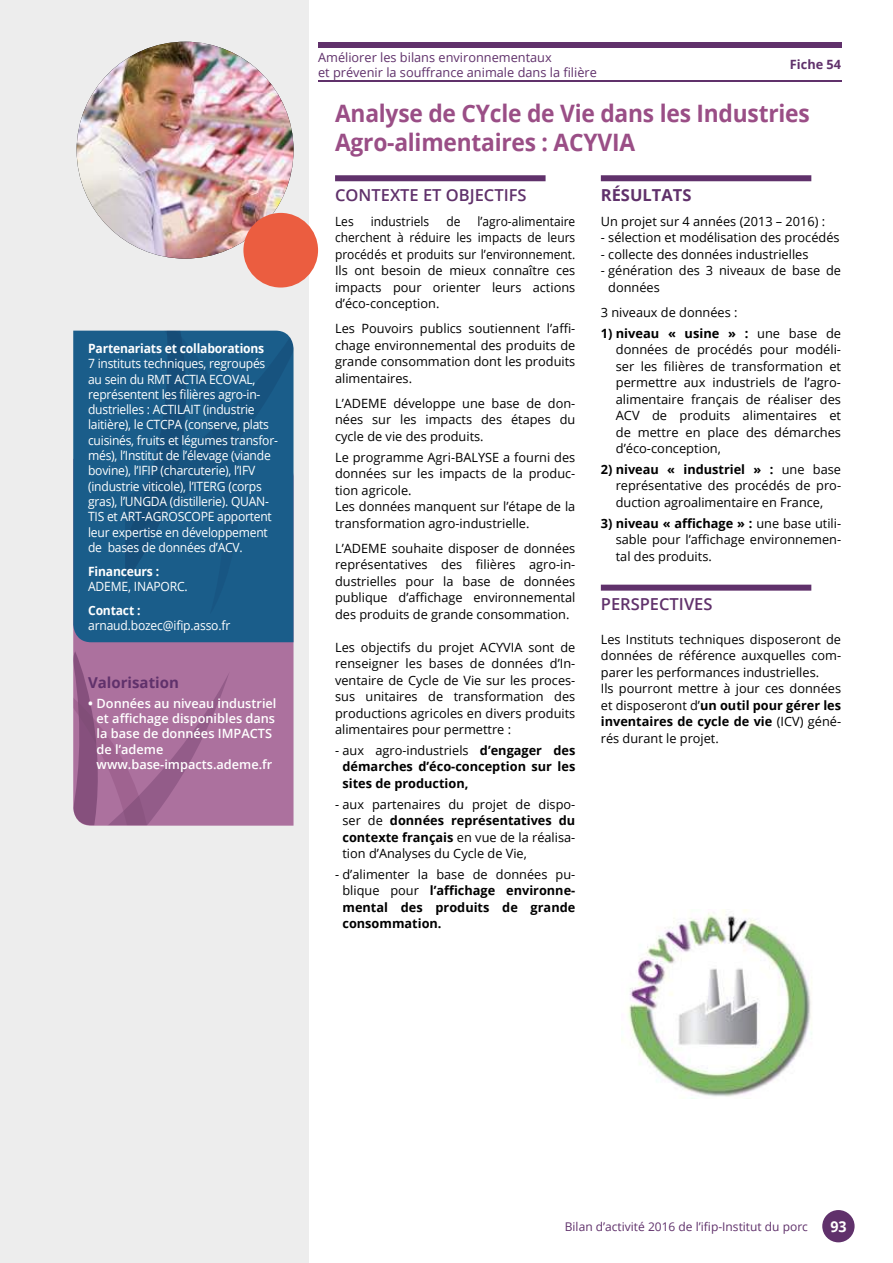
<style>
.page{position:relative;width:893px;height:1263px;background:#fff}
.page>*{position:absolute;margin:0;border:0;box-sizing:border-box;transform-origin:0 0}
.t1{font:700 24px/28.8px "Open Sans";letter-spacing:-.01em;color:#9a4e86;scale:.95 1}
.t2{font:600 16.5px "Open Sans";color:#60316b}
.t3{font:700 16.5px "Open Sans";color:#60316b}
.t4{font:700 15px "Open Sans";color:#60316b}
.t5{font:700 15px "Open Sans";color:#fff;scale:.95 1}
.t6{font:12.75px/16.5px "Open Sans";color:#000;text-align:justify}
.t7{font:12.75px/15.3px "Open Sans";letter-spacing:-.02em;color:#fff;scale:.95 1}
.t8{font:12.75px/16.5px "Open Sans";color:#000;text-align:justify;scale:.94 1}
.t9{font:700 12.75px/16.5px "Open Sans";color:#000;text-align:justify}
.t10{font:600 12.75px/15.3px "Open Sans";color:#fff}
.t11{font:12.75px/15px "Open Sans";color:#60316b}
.t12{font:700 12.75px "Open Sans";letter-spacing:-.015em;color:#fff;scale:.95 1}
.t13{font:700 12.75px "Open Sans";color:#60316b}
.t14{font:12px "Open Sans";color:#60316b}
.s1{font-weight:700}
.s2{font-weight:400}
</style>
<div class="page">
<div style="left:72px;top:43px;width:770px;height:5px;background:#60316b"></div>
<hr style="left:72px;top:80px;width:770px;height:2px;background:#60316b">
<div style="left:0;top:0;width:310px;height:1263px;background:#ededed"></div>
<div style="left:310px;top:0;width:8px;height:1263px;background:#fff"></div>
<div style="left:86px;top:642px;width:207px;height:184px;background:#ac719e"></div>
<img style="left:77px;top:42px;width:216px;height:217px;border-radius:108px">
<div style="left:243px;top:213px;width:75px;height:75px;background:#eb5d40;border-radius:50%"></div>
<svg style="left:269px;top:331px;width:24px;height:311px;background:#1b5d89"></svg>
<svg style="left:73px;top:331px;width:196px;height:494px;background:#4e618e"></svg>
<div style="left:335px;top:175px;width:211px;height:6px;background:#60316b"></div>
<div style="left:601px;top:175px;width:210px;height:6px;background:#60316b"></div>
<div style="left:601px;top:585px;width:210px;height:6px;background:#60316b"></div>
<img style="left:628px;top:909px;width:184px;height:188px">
<div style="left:822px;top:1210px;width:33px;height:32px;background:#60316b;border-radius:50%"></div>
<p class="t12" style="left:88px;top:339px;width:187px">Partenariats et collaborations</p>
<p class="t7" style="left:88px;top:356px;width:201px">7 instituts techniques, regroupés au sein du RMT ACTIA ECOVAL, représentent les filières agro-in&shy;dustrielles : ACTILAIT (industrie laitière), le CTCPA (conserve, plats cuisinés, fruits et légumes transfor&shy;més), l’Institut de l’élevage (viande bovine), l’IFIP (charcuterie), l’IFV (industrie viticole), l’ITERG (corps gras), l’UNGDA (distillerie). QUAN-TIS et ART-AGROSCOPE apportent leur expertise en développement de bases de données d’ACV.</p>
<p class="t12" style="left:88px;top:562px;width:76px">Financeurs :</p>
<p class="t7" style="left:88px;top:578px;width:106px">ADEME, INAPORC.</p>
<p class="t12" style="left:88px;top:601px;width:57px">Contact :</p>
<p class="t7" style="left:88px;top:617px;width:151px">arnaud.bozec@ifip.asso.fr</p>
<p class="t4" style="left:88px;top:672px;width:92px">Valorisation</p>
<p class="t10" style="left:97px;top:695px;width:181px;text-indent:-9px"><span class="s1">•</span> Données au niveau industriel et affichage disponibles dans la base de données IMPACTS de l’ademe www.base-impacts.ademe.fr</p>
<p class="t11" style="left:318px;top:49px;width:280px">Améliorer les bilans environnementaux<br>et prévenir la souffrance animale dans la filière</p>
<p class="t13" style="left:790px;top:56px;width:53px">Fiche 54</p>
<h1 class="t1" style="left:335px;top:99px;width:501px">Analyse de CYcle de Vie dans les Industries<br>Agro-alimentaires : ACYVIA</h1>
<p class="t2" style="left:335px;top:183px;width:193px">CONTEXTE ET OBJECTIFS</p>
<p class="t8" style="left:335px;top:213px;width:21px">Les</p>
<p class="t8" style="left:371px;top:213px;width:64px">industriels</p>
<p class="t8" style="left:446px;top:213px;width:16px">de</p>
<p class="t8" style="left:335px;top:213px;width:257px;text-indent:142px">l’agro-alimentaire cherchent à réduire les impacts de leurs procédés et produits sur l’environnement.<br>Ils ont besoin de mieux connaître ces impacts pour orienter leurs actions d’éco-conception.</p>
<p class="t6" style="left:335px;top:320px;width:242px">Les Pouvoirs publics soutiennent l’affi&shy;chage environnemental des produits de grande consommation dont les produits alimentaires.</p>
<p class="t6" style="left:335px;top:395px;width:242px">L’ADEME développe une base de don&shy;nées sur les impacts des étapes du cycle de vie des produits.</p>
<p class="t6" style="left:335px;top:448px;width:242px;text-align:left">Le programme Agri-BALYSE a fourni des données sur les impacts de la produc&shy;tion agricole.<br>Les données manquent sur l’étape de la transformation agro-industrielle.</p>
<p class="t6" style="left:335px;top:539px;width:242px">L’ADEME souhaite disposer de données représentatives des filières agro-in&shy;dustrielles pour la base de données publique d’affichage environnemental des produits de grande consommation.</p>
<p class="t6" style="left:335px;top:638px;width:242px">Les objectifs du projet ACYVIA sont de renseigner les bases de données d’In&shy;ventaire de Cycle de Vie sur les proces&shy;sus unitaires de transformation des productions agricoles en divers produits alimentaires pour permettre :</p>
<p class="t9" style="left:342px;top:742px;width:234px;text-indent:-7px"><span class="s2">- aux agro-industriels</span> d’engager des démarches d’éco-conception sur les sites de production,</p>
<p class="t6" style="left:342px;top:795px;width:234px;text-indent:-7px">- aux partenaires du projet de dispo&shy;ser de <span class="s1">données représentatives du contexte français</span> en vue de la réalisa&shy;tion d’Analyses du Cycle de Vie,</p>
<p class="t9" style="left:342px;top:866px;width:234px;text-indent:-7px"><span class="s2">- d’alimenter la base de données pu&shy;blique pour</span> l’affichage environne&shy;mental des produits de grande consommation.</p>
<p class="t3" style="left:601px;top:183px;width:92px">RÉSULTATS</p>
<p class="t6" style="left:601px;top:213px;width:226px">Un projet sur 4 années (2013 – 2016) :</p>
<p class="t6" style="left:601px;top:229px;width:240px">- sélection et modélisation des procédés</p>
<p class="t6" style="left:601px;top:246px;width:209px">- collecte des données industrielles</p>
<p class="t6" style="left:608px;top:262px;width:234px;text-indent:-7px">- génération des 3 niveaux de base de données</p>
<p class="t6" style="left:601px;top:304px;width:138px">3 niveaux de données :</p>
<p class="t6" style="left:616px;top:324px;width:227px;text-indent:-15px"><span class="s1">1) niveau « usine » :</span> une base de données de procédés pour modéli&shy;ser les filières de transformation et permettre aux industriels de l’agro&shy;alimentaire français de réaliser des ACV de produits alimentaires et de mettre en place des démarches d’éco-conception,</p>
<p class="t6" style="left:616px;top:461px;width:227px;text-indent:-15px"><span class="s1">2) niveau « industriel » :</span> une base représentative des procédés de pro&shy;duction agroalimentaire en France,</p>
<p class="t6" style="left:616px;top:514px;width:227px;text-indent:-15px"><span class="s1">3) niveau « affichage » :</span> une base utili&shy;sable pour l’affichage environnemen&shy;tal des produits.</p>
<p class="t2" style="left:601px;top:593px;width:113px">PERSPECTIVES</p>
<p class="t6" style="left:601px;top:630px;width:242px;text-align:left">Les Instituts techniques disposeront de données de référence auxquelles com&shy;parer les performances industrielles.<br>Ils pourront mettre à jour ces données et disposeront d’<span class="s1">un outil pour gérer les inventaires de cycle de vie</span> (ICV) géné&shy;rés durant le projet.</p>
<p class="t14" style="left:565px;top:1218px;width:245px">Bilan d’activité 2016 de l’ifip-Institut du porc</p>
<p class="t5" style="left:830px;top:1216px;width:18px">93</p>
</div>
